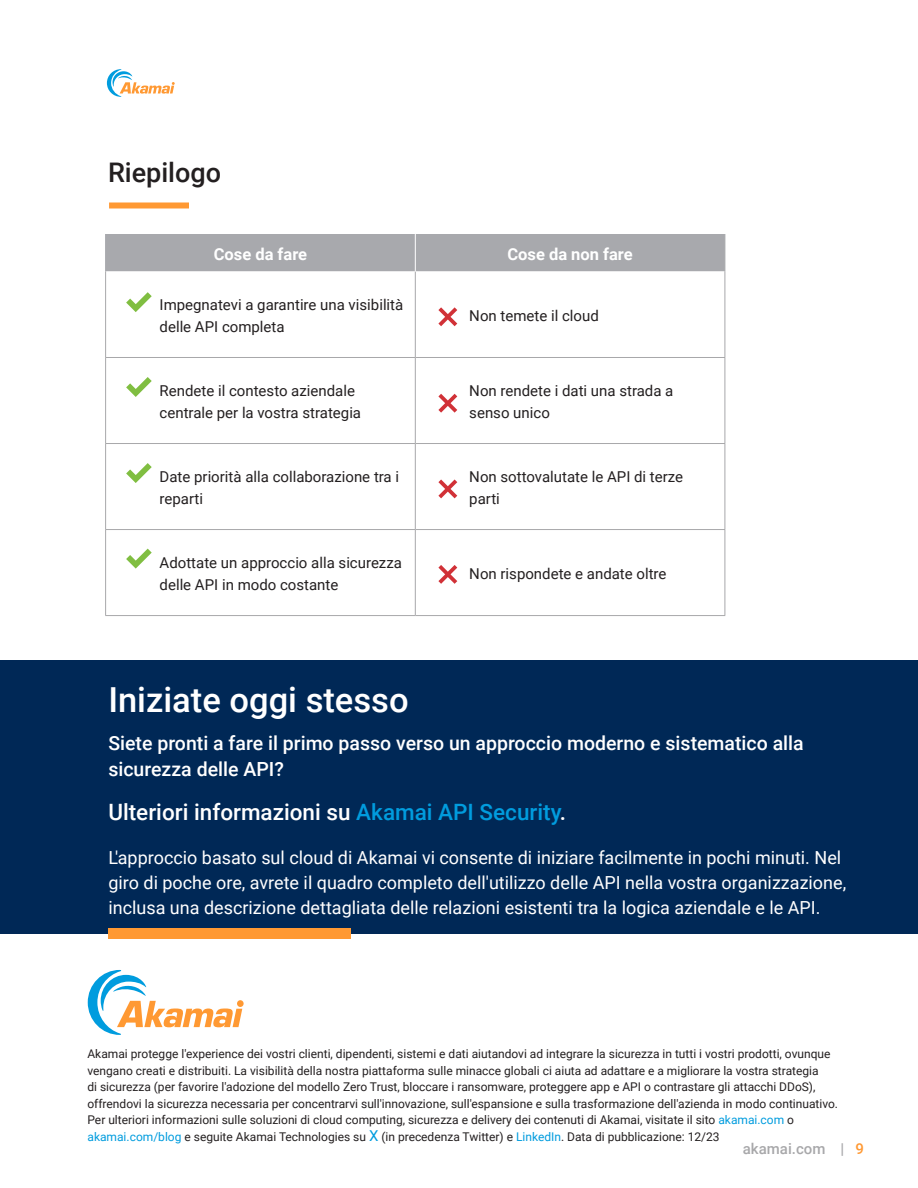
<style>
.page{position:relative;width:918px;height:1188px;background:#fff}
.page>*{position:absolute;margin:0;border:0;box-sizing:border-box;transform-origin:0 0}
.CTA_H1{font:500 34.5px "Roboto";color:#fff}
.H1_-_Single_Column_Orange_Bar{font:500 27px "Roboto";color:#231f20}
.CTA_H1-2{font:500 22.5px "Roboto";color:#fff}
.CTA_H1-3{font:500 19.5px/25.2px "Roboto";color:#fff}
.CTA_H1-4{font:18px/25.2px "Roboto";color:#fff}
.t1{font:700 16.5px "Roboto";color:#fff}
.Body{font:15px/22.5px "Roboto";color:#231f20}
.t2{font:500 15px "Roboto";color:#a8a8aa}
.t3{font:12px/16.5px "Roboto";color:#231f20}
.s1{color:#009cde}
.s2{font-size:15px;color:#009cde}
.s3{color:#f93}
</style>
<div class="page">
<svg style="left:107px;top:69px;width:68px;height:28px"></svg>
<div style="left:109px;top:202px;width:80px;height:6px;background:#f93"></div>
<div style="left:106px;top:234px;width:619px;height:37px;background:#a8a9ad"></div>
<svg style="left:106px;top:271px;width:619px;height:344px"></svg>
<hr style="left:415px;top:357px;width:310px;height:1px;background:#a8a8aa">
<hr style="left:415px;top:443px;width:310px;height:1px;background:#a8a8aa">
<hr style="left:415px;top:529px;width:310px;height:1px;background:#a8a8aa">
<hr style="left:415px;top:615px;width:310px;height:1px;background:#a8a8aa">
<hr style="left:105px;top:271px;width:1px;height:86px;background:#a8a8aa">
<hr style="left:415px;top:271px;width:1px;height:86px;background:#a8a8aa">
<hr style="left:725px;top:271px;width:1px;height:86px;background:#a8a8aa">
<hr style="left:105px;top:357px;width:310px;height:1px;background:#a8a8aa">
<hr style="left:105px;top:358px;width:1px;height:85px;background:#a8a8aa">
<hr style="left:415px;top:358px;width:1px;height:85px;background:#a8a8aa">
<hr style="left:725px;top:358px;width:1px;height:85px;background:#a8a8aa">
<hr style="left:105px;top:443px;width:310px;height:1px;background:#a8a8aa">
<hr style="left:105px;top:444px;width:1px;height:85px;background:#a8a8aa">
<hr style="left:415px;top:444px;width:1px;height:85px;background:#a8a8aa">
<hr style="left:725px;top:444px;width:1px;height:85px;background:#a8a8aa">
<hr style="left:105px;top:529px;width:310px;height:1px;background:#a8a8aa">
<hr style="left:105px;top:530px;width:1px;height:85px;background:#a8a8aa">
<hr style="left:415px;top:530px;width:1px;height:85px;background:#a8a8aa">
<hr style="left:725px;top:530px;width:1px;height:85px;background:#a8a8aa">
<hr style="left:105px;top:615px;width:310px;height:1px;background:#a8a8aa">
<hr style="left:105px;top:234px;width:1px;height:37px;background:#a8a9ad">
<hr style="left:725px;top:234px;width:1px;height:37px;background:#a8a9ad">
<hr style="left:415px;top:234px;width:1px;height:37px;background:#fff">
<div style="left:0;top:660px;width:918px;height:273px;background:#002856"></div>
<svg style="left:88px;top:970px;width:154px;height:65px"></svg>
<div style="left:108px;top:928px;width:243px;height:10px;background:#f93"></div>
<svg style="left:126px;top:377px;width:26px;height:20px"></svg>
<svg style="left:126px;top:463px;width:26px;height:20px"></svg>
<svg style="left:126px;top:549px;width:26px;height:20px"></svg>
<svg style="left:126px;top:292px;width:26px;height:20px"></svg>
<svg style="left:438px;top:307px;width:19px;height:19px"></svg>
<svg style="left:438px;top:479px;width:19px;height:19px"></svg>
<svg style="left:438px;top:565px;width:19px;height:19px"></svg>
<svg style="left:438px;top:394px;width:19px;height:19px"></svg>
<p class="H1_-_Single_Column_Orange_Bar" style="left:108px;top:154px;width:115px">Riepilogo</p>
<h1 class="t1" style="left:214px;top:242px;width:95px">Cose da fare</h1>
<h1 class="t1" style="left:507px;top:242px;width:127px">Cose da non fare</h1>
<p class="Body" style="left:160px;top:293px;width:245px">Impegnatevi a garantire una visibilità delle API completa</p>
<p class="Body" style="left:469px;top:304px;width:131px">Non temete il cloud</p>
<p class="Body" style="left:160px;top:379px;width:203px">Rendete il contesto aziendale centrale per la vostra strategia</p>
<p class="Body" style="left:469px;top:379px;width:206px">Non rendete i dati una strada a senso unico</p>
<p class="Body" style="left:160px;top:465px;width:241px">Date priorità alla collaborazione tra i reparti</p>
<p class="Body" style="left:469px;top:465px;width:215px">Non sottovalutate le API di terze parti</p>
<p class="Body" style="left:160px;top:551px;width:244px">Adottate un approccio alla sicurezza delle API in modo costante</p>
<p class="Body" style="left:469px;top:562px;width:199px">Non rispondete e andate oltre</p>
<p class="CTA_H1" style="left:108px;top:675px;width:302px">Iniziate oggi stesso</p>
<p class="CTA_H1-3" style="left:108px;top:730px;width:697px">Siete pronti a fare il primo passo verso un approccio moderno e sistematico alla sicurezza delle API?</p>
<p class="CTA_H1-2" style="left:108px;top:796px;width:459px">Ulteriori informazioni su <span class="s1">Akamai API Security</span>.</p>
<p class="CTA_H1-4" style="left:108px;top:844px;width:739px">L'approccio basato sul cloud di Akamai vi consente di iniziare facilmente in pochi minuti. Nel giro di poche ore, avrete il quadro completo dell'utilizzo delle API nella vostra organizzazione, inclusa una descrizione dettagliata delle relazioni esistenti tra la logica aziendale e le API.</p>
<p class="t3" style="left:87px;top:1045px;width:752px">Akamai protegge l'experience dei vostri clienti, dipendenti, sistemi e dati aiutandovi ad integrare la sicurezza in tutti i vostri prodotti, ovunque vengano creati e distribuiti. La visibilità della nostra piattaforma sulle minacce globali ci aiuta ad adattare e a migliorare la vostra strategia<br>di sicurezza (per favorire l'adozione del modello Zero Trust, bloccare i ransomware, proteggere app e API o contrastare gli attacchi DDoS), offrendovi la sicurezza necessaria per concentrarvi sull'innovazione, sull'espansione e sulla trasformazione dell'azienda in modo continuativo.<br>Per ulteriori informazioni sulle soluzioni di cloud computing, sicurezza e delivery dei contenuti di Akamai, visitate il sito <span class="s1">akamai.com</span> o <span class="s1">akamai.com/blog</span> e seguite Akamai Technologies su <span class="s2">X</span> (in precedenza Twitter) e <span class="s1">LinkedIn</span>. Data di pubblicazione: 12/23</p>
<p class="t2" style="left:743px;top:1139px;width:123px">akamai.com | <span class="s3">9</span></p>
</div>
